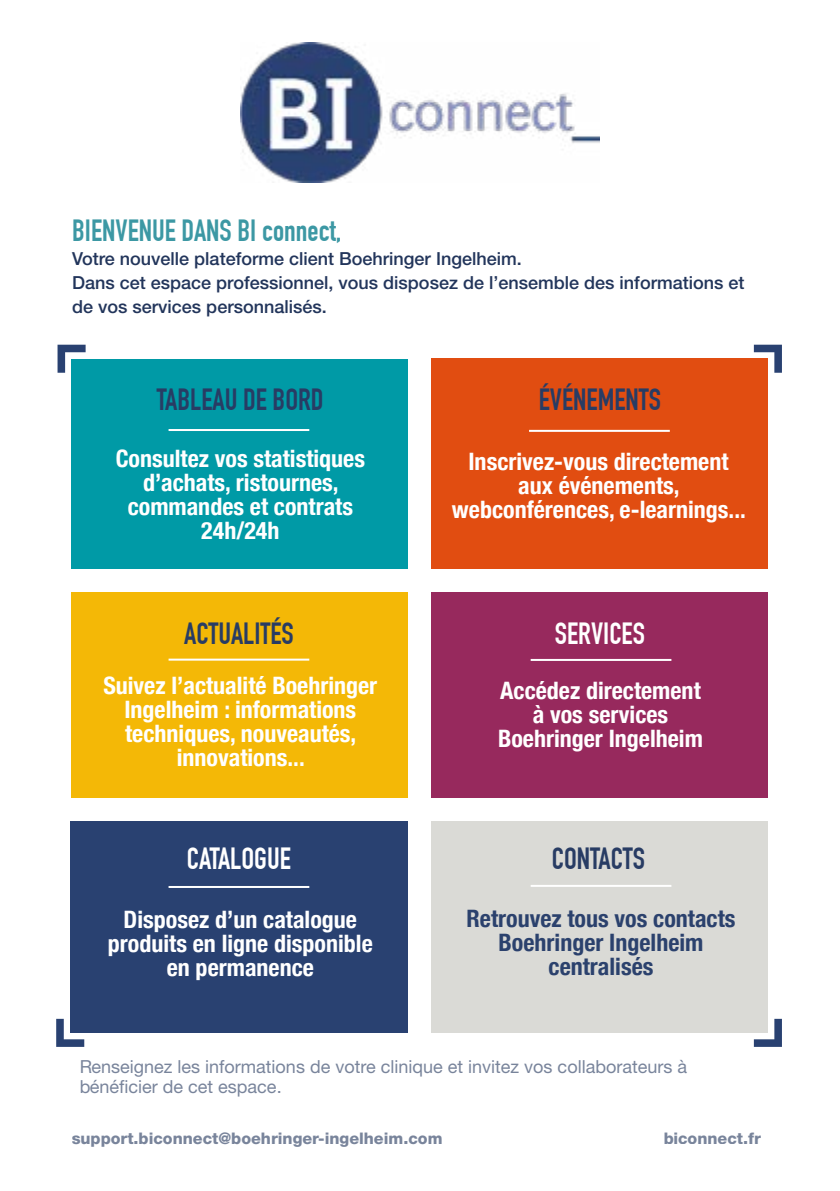
<style>
.page{position:relative;width:840px;height:1191px;background:#fff}
.page>*{position:absolute;margin:0;border:0;box-sizing:border-box;transform-origin:0 0}
.t1{font:700 30px "DIN Condensed";color:#283c64}
.t2{font:700 30px "DIN Condensed";color:#3c98a4}
.t3{font:700 30px "DIN Condensed";color:#fff}
.t4{font:700 condensed 24px/24px "Helvetica Neue";color:#fff;text-align:center}
.t5{font:700 condensed 24px/24px "Helvetica Neue";color:#2b416d;text-align:center}
.t6{font:500 18px/24px "Helvetica Neue";color:#22355b}
.t7{font:18px/20px "Helvetica Neue";color:#22355b}
.t8{font:800 16px "Helvetica Neue";color:#22355b}
</style>
<div class="page">
<img style="left:240px;top:43px;width:359px;height:140px">
<div style="left:72px;top:359px;width:336px;height:210px;background:#009aa6"></div>
<div style="left:72px;top:592px;width:336px;height:214px;background:#f4b806"></div>
<div style="left:431px;top:359px;width:336px;height:222px;background:#e14d11"></div>
<div style="left:431px;top:592px;width:336px;height:206px;background:#97295d"></div>
<div style="left:431px;top:820px;width:336px;height:212px;background:#dadad6"></div>
<div style="left:70px;top:820px;width:346px;height:212px;background:#294171"></div>
<div style="left:408px;top:359px;width:23px;height:689px;background:#fff"></div>
<div style="left:17px;top:569px;width:809px;height:23px;background:#fff"></div>
<div style="left:16px;top:798px;width:810px;height:22px;background:#fff"></div>
<svg style="left:753px;top:1018px;width:28px;height:29px"></svg>
<svg style="left:753px;top:345px;width:28px;height:28px"></svg>
<svg style="left:57px;top:345px;width:29px;height:28px"></svg>
<svg style="left:56px;top:1018px;width:28px;height:29px"></svg>
<hr style="left:168px;top:658px;width:141px;height:2px;background:#fff">
<hr style="left:168px;top:429px;width:141px;height:2px;background:#fff">
<hr style="left:168px;top:886px;width:141px;height:2px;background:#fff">
<hr style="left:528px;top:430px;width:141px;height:2px;background:#fff">
<hr style="left:530px;top:659px;width:141px;height:2px;background:#fff">
<hr style="left:530px;top:885px;width:141px;height:2px;background:#fff">
<p class="t2" style="left:72px;top:213px;width:271px">BIENVENUE DANS BI connect,</p>
<p class="t6" style="left:72px;top:246px;width:673px">Votre nouvelle plateforme client Boehringer Ingelheim.<br>Dans cet espace professionnel, vous disposez de l’ensemble des informations et de vos services personnalisés.</p>
<p class="t1" style="left:157px;top:382px;width:168px">TABLEAU DE BORD</p>
<p class="t1" style="left:538px;top:382px;width:124px">ÉVÉNEMENTS</p>
<p class="t4" style="left:116px;top:445px;width:251px">Consultez vos statistiques d’achats, ristournes, commandes et contrats<br>24h/24h</p>
<p class="t4" style="left:451px;top:447px;width:295px">Inscrivez-vous directement aux événements, webconférences, e-learnings...</p>
<p class="t1" style="left:184px;top:616px;width:111px">ACTUALITÉS</p>
<p class="t3" style="left:554px;top:616px;width:91px">SERVICES</p>
<p class="t4" style="left:103px;top:671px;width:275px">Suivez l’actualité Boehringer<br>Ingelheim : informations techniques, nouveautés, innovations...</p>
<p class="t4" style="left:497px;top:676px;width:206px">Accédez directement à vos services<br>Boehringer Ingelheim</p>
<p class="t3" style="left:187px;top:841px;width:105px">CATALOGUE</p>
<p class="t1" style="left:551px;top:841px;width:95px">CONTACTS</p>
<p class="t4" style="left:108px;top:905px;width:266px">Disposez d’un catalogue produits en ligne disponible en permanence</p>
<p class="t5" style="left:466px;top:905px;width:270px">Retrouvez tous vos contacts<br>Boehringer Ingelheim centralisés</p>
<p class="t7" style="left:79px;top:1055px;width:609px">Renseignez les informations de votre clinique et invitez vos collaborateurs à bénéficier de cet espace.</p>
<p class="t8" style="left:72px;top:1128px;width:372px">support.biconnect@boehringer-ingelheim.com</p>
<p class="t8" style="left:663px;top:1128px;width:99px">biconnect.fr</p>
</div>
